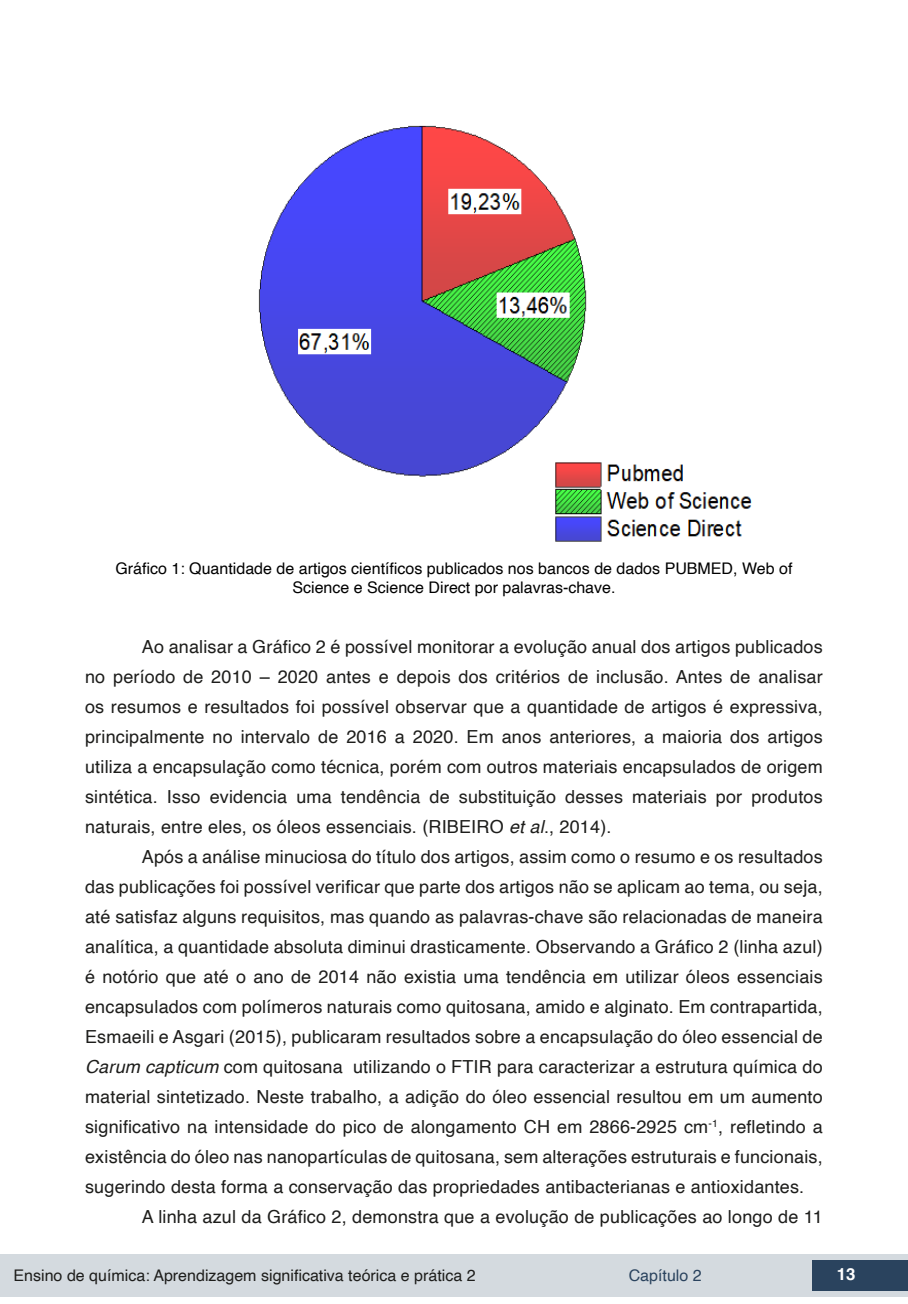
<style>
.page{position:relative;width:908px;height:1304px;background:#fff}
.page>*{position:absolute;margin:0;border:0;box-sizing:border-box;transform-origin:0 0}
.t1{font:18px/30px "Helvetica";letter-spacing:.01em;color:#1d1d1b;text-align:justify}
.t2{font:700 16.8px "Helvetica";color:#fff}
.t3{font:16px/19.2px "Helvetica";color:#000;text-align:center}
.t4{font:16px "Helvetica";color:#1d1d1b}
.t5{font:16px "Helvetica";color:#2a435e}
.s1{font-style:italic}
</style>
<div class="page">
<div style="left:0;top:1254px;width:906px;height:43px;background:#d4dadf"></div>
<div style="left:812px;top:1261px;width:95px;height:30px;background:#2a435e"></div>
<img style="left:258px;top:125px;width:494px;height:417px">
<p class="t3" style="left:115px;top:559px;width:678px">Gráfico 1: Quantidade de artigos científicos publicados nos bancos de dados PUBMED, Web of<br>Science e Science Direct por palavras-chave.</p>
<p class="t1" style="left:85px;top:632px;width:738px;text-indent:57px">Ao analisar a Gráfico 2 é possível monitorar a evolução anual dos artigos publicados no período de 2010 – 2020 antes e depois dos critérios de inclusão. Antes de analisar os resumos e resultados foi possível observar que a quantidade de artigos é expressiva, principalmente no intervalo de 2016 a 2020. Em anos anteriores, a maioria dos artigos utiliza a encapsulação como técnica, porém com outros materiais encapsulados de origem sintética. Isso evidencia uma tendência de substituição desses materiais por produtos naturais, entre eles, os óleos essenciais. (RIBEIRO <span class="s1">et al</span>., 2014).</p>
<p class="t1" style="left:85px;top:842px;width:738px;text-indent:57px">Após a análise minuciosa do título dos artigos, assim como o resumo e os resultados das publicações foi possível verificar que parte dos artigos não se aplicam ao tema, ou seja, até satisfaz alguns requisitos, mas quando as palavras-chave são relacionadas de maneira analítica, a quantidade absoluta diminui drasticamente. Observando a Gráfico 2 (linha azul) é notório que até o ano de 2014 não existia uma tendência em utilizar óleos essenciais encapsulados com polímeros naturais como quitosana, amido e alginato. Em contrapartida, Esmaeili e Asgari (2015), publicaram resultados sobre a encapsulação do óleo essencial de <span class="s1">Carum capticum</span> com quitosana utilizando o FTIR para caracterizar a estrutura química do material sintetizado. Neste trabalho, a adição do óleo essencial resultou em um aumento significativo na intensidade do pico de alongamento CH em 2866-2925 cm<sup>-1</sup>, refletindo a existência do óleo nas nanopartículas de quitosana, sem alterações estruturais e funcionais, sugerindo desta forma a conservação das propriedades antibacterianas e antioxidantes.</p>
<p class="t1" style="left:142px;top:1202px;width:682px">A linha azul da Gráfico 2, demonstra que a evolução de publicações ao longo de 11</p>
<p class="t4" style="left:14px;top:1263px;width:463px">Ensino de química: Aprendizagem significativa teórica e prática 2</p>
<p class="t5" style="left:628px;top:1263px;width:74px">Capítulo 2</p>
<p class="t2" style="left:836px;top:1264px;width:20px">13</p>
</div>
